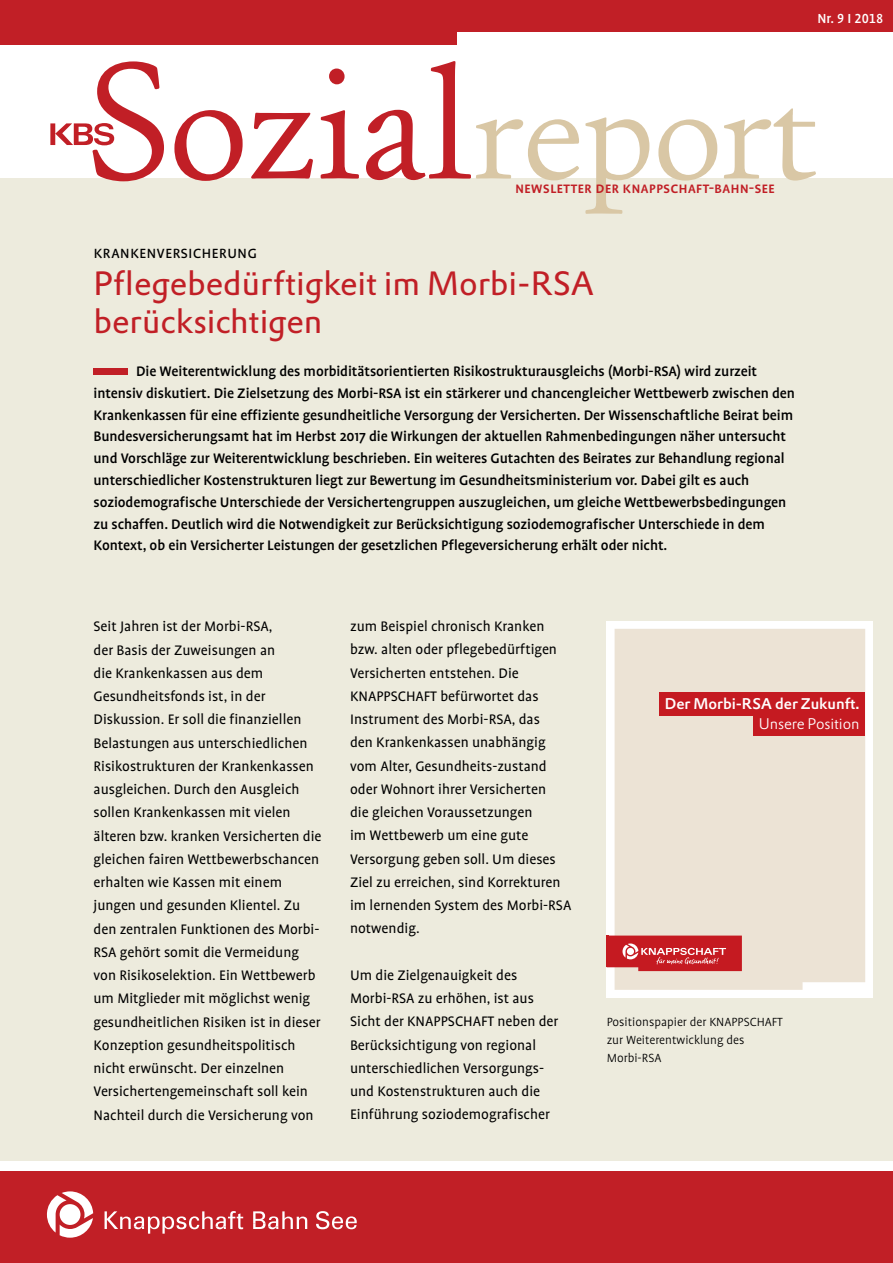
<style>
.page{position:relative;width:893px;height:1263px;background:#fff}
.page>*{position:absolute;margin:0;border:0;box-sizing:border-box;transform-origin:0 0}
.t1{font:142.5px "Foundry Old Style";color:#d9c7a5}
.t2{font:33px/37.5px "DTL Prokyon T";color:#c11f26}
.t3{font:18px "Profile SC";color:#000}
.t4{font:500 16.5px "Profile SC";color:#c11f26}
.t5{font:15.75px/23.2px "Profile";color:#000}
.t6{font:500 15.75px/21.8px "Profile";letter-spacing:-.005em;color:#000}
.t7{font:500 15.15px "DTL Prokyon TOT";letter-spacing:-.005em;color:#fff}
.t8{font:300 15.15px "DTL Prokyon TOT";letter-spacing:-.005em;color:#fff}
.t9{font:500 15px "Profile NO";color:#fff}
.t10{font:300 13.5px/18px "Profile";color:#000}
.s1{font-family:"Profile"}
.s2{font-size:171px;color:#c11f26}
.s3{font-size:165px;color:#c11f26}
</style>
<div class="page">
<div style="left:0;top:179px;width:893px;height:982px;background:#edebdd"></div>
<svg style="left:50px;top:123px;width:64px;height:22px"></svg>
<div style="left:0;top:1171px;width:893px;height:92px;background:#c11f26"></div>
<svg style="left:105px;top:1211px;width:138px;height:23px"></svg>
<svg style="left:253px;top:1211px;width:54px;height:18px"></svg>
<svg style="left:316px;top:1211px;width:41px;height:18px"></svg>
<svg style="left:47px;top:1191px;width:46px;height:47px"></svg>
<div style="left:0;top:0;width:893px;height:45px;background:#c11f26"></div>
<div style="left:457px;top:32px;width:436px;height:25px;background:#fff"></div>
<div style="left:94px;top:369px;width:34px;height:6px;background:#c11f26"></div>
<div style="left:607px;top:621px;width:266px;height:377px;background:#fff"></div>
<div style="left:615px;top:629px;width:250px;height:361px;background:#ece3d5"></div>
<svg style="left:607px;top:935px;width:135px;height:36px;background:#cc3a3f"></svg>
<div style="left:753px;top:712px;width:112px;height:23px;background:#c51a21"></div>
<div style="left:659px;top:692px;width:206px;height:23px;background:#c51a21"></div>
<hr style="left:607px;top:935px;width:2px;height:32px;background:#c51a21">
<p class="t9" style="left:817px;top:11px;width:67px"><span class="s1">Nr.</span> 9 <span class="s1">I</span> 2018</p>
<h1 class="t1" style="left:84px;top:48px;width:735px"><span class="s2">S</span><span class="s3">ozial</span>report</h1>
<p class="t4" style="left:515px;top:179px;width:261px">newsletter der knappschaft-bahn-see</p>
<p class="t3" style="left:94px;top:243px;width:165px">krankenversicherung</p>
<h2 class="t2" style="left:94px;top:264px;width:502px">Pflegebedürftigkeit im Morbi-RSA berücksichtigen</h2>
<p class="t6" style="left:94px;top:361px;width:703px;text-indent:43px">Die Weiterentwicklung des morbiditätsorientierten Risikostrukturausgleichs (Morbi-RSA) wird zurzeit intensiv diskutiert. Die Zielsetzung des Morbi-RSA ist ein stärkerer und chancengleicher Wettbewerb zwischen den Krankenkassen für eine effiziente gesundheitliche Versorgung der Versicherten. Der Wissenschaftliche Beirat beim Bundesversicherungsamt hat im Herbst 2017 die Wirkungen der aktuellen Rahmenbedingungen näher untersucht und Vorschläge zur Weiterentwicklung beschrieben. Ein weiteres Gutachten des Beirates zur Behandlung regional unterschiedlicher Kostenstrukturen liegt zur Bewertung im Gesundheitsministerium vor. Dabei gilt es auch soziodemografische Unterschiede der Versichertengruppen auszugleichen, um gleiche Wettbewerbsbedingungen zu schaffen. Deutlich wird die Notwendigkeit zur Berücksichtigung soziodemografischer Unterschiede in dem Kontext, ob ein Versicherter Leistungen der gesetzlichen Pflegeversicherung erhält oder nicht.</p>
<p class="t5" style="left:94px;top:615px;width:229px">Seit Jahren ist der Morbi-RSA,<br>der Basis der Zuweisungen an<br>die Krankenkassen aus dem Gesundheitsfonds ist, in der Diskussion. Er soll die finanziellen Belastungen aus unterschiedlichen Risikostrukturen der Krankenkassen ausgleichen. Durch den Ausgleich sollen Krankenkassen mit vielen älteren bzw. kranken Versicherten die gleichen fairen Wettbewerbschancen erhalten wie Kassen mit einem jungen und gesunden Klientel. Zu den zentralen Funktionen des Morbi-RSA gehört somit die Vermeidung von Risikoselektion. Ein Wettbewerb um Mitglieder mit möglichst wenig gesundheitlichen Risiken ist in dieser Konzeption gesundheitspolitisch nicht erwünscht. Der einzelnen Versichertengemeinschaft soll kein Nachteil durch die Versicherung von</p>
<p class="t5" style="left:350px;top:615px;width:223px">zum Beispiel chronisch Kranken bzw. alten oder pflegebedürftigen<br>Versicherten entstehen. Die<br>KNAPPSCHAFT befürwortet das<br>Instrument des Morbi-RSA, das<br>den Krankenkassen unabhängig vom Alter, Gesundheits-zustand oder Wohnort ihrer Versicherten<br>die gleichen Voraussetzungen<br>im Wettbewerb um eine gute<br>Versorgung geben soll. Um dieses<br>Ziel zu erreichen, sind Korrekturen im lernenden System des Morbi-RSA notwendig.</p>
<p class="t5" style="left:350px;top:964px;width:210px">Um die Zielgenauigkeit des<br>Morbi-RSA zu erhöhen, ist aus<br>Sicht der KNAPPSCHAFT neben der<br>Berücksichtigung von regional unterschiedlichen Versorgungs&shy;und Kostenstrukturen auch die<br>Einführung soziodemografischer</p>
<p class="t7" style="left:665px;top:694px;width:197px">Der Morbi-RSA der Zukunft.</p>
<p class="t8" style="left:759px;top:714px;width:102px">Unsere Position</p>
<p class="t10" style="left:607px;top:1013px;width:178px">Positionspapier der KNAPPSCHAFT zur Weiterentwicklung des<br>Morbi-RSA</p>
</div>
